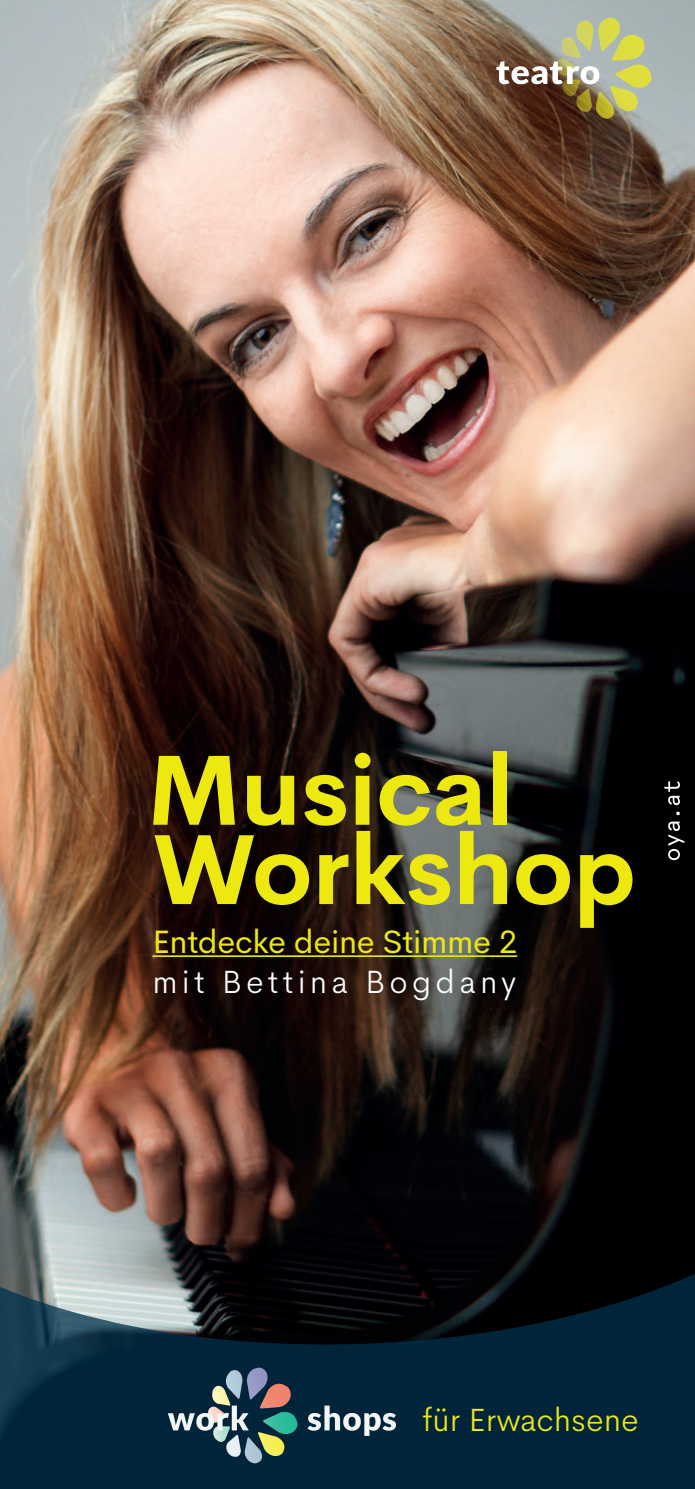
<style>
.page{position:relative;width:695px;height:1489px;background:#fff}
.page>*{position:absolute;margin:0;border:0;box-sizing:border-box;transform-origin:0 0}
.t1{font:700 97.5px "Cerebri Sans";color:#ece810}
.t2{font:32.5px "Cerebri Sans";letter-spacing:-.01em;color:#ece810}
.t3{font:300 32.5px "Cerebri Sans";letter-spacing:.13em;color:#fff}
.t4{font:300 32.5px "Cerebri Sans";color:#ece810}
</style>
<div class="page">
<img style="left:0;top:0;width:694px;height:1243px">
<svg style="left:0;top:1243px;width:694px;height:245px;background:#112937"></svg>
<svg style="left:168px;top:1367px;width:127px;height:96px;background:#405b63"></svg>
<svg style="left:307px;top:1405px;width:89px;height:30px"></svg>
<svg style="left:496px;top:18px;width:155px;height:101px;background:#9d946e"></svg>
<svg style="left:663px;top:781px;width:21px;height:79px;background:#2c2c2d"></svg>
<hr style="left:152px;top:955px;width:365px;height:1px;background:#ece810">
<h1 class="t1" style="left:147px;top:712px;width:368px">Musical</h1>
<h1 class="t1" style="left:152px;top:791px;width:484px">Workshop</h1>
<p class="t2" style="left:152px;top:916px;width:366px">Entdecke deine Stimme 2</p>
<p class="t3" style="left:152px;top:956px;width:365px">mit Bettina Bogdany</p>
<p class="t4" style="left:422px;top:1394px;width:218px">für Erwachsene</p>
</div>
